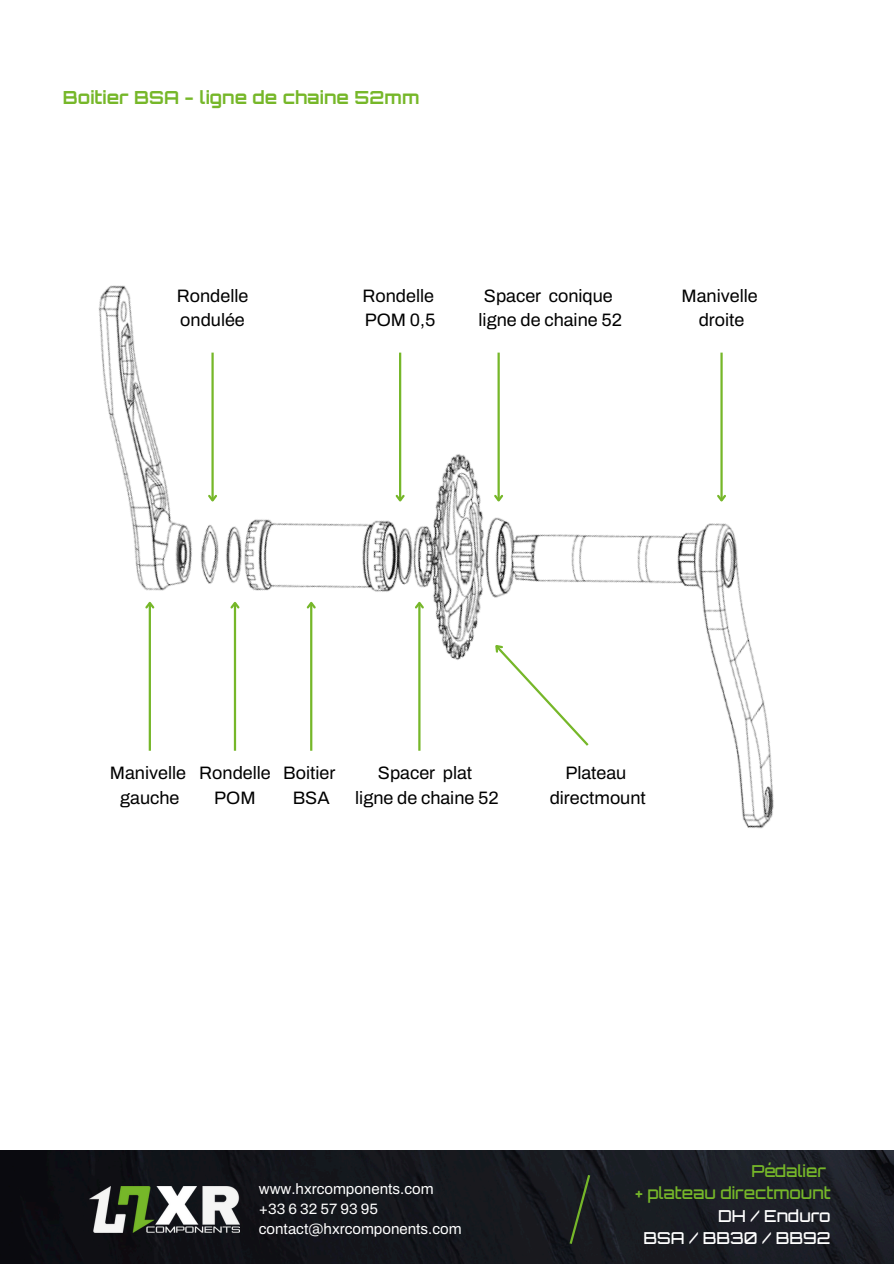
<style>
.page{position:relative;width:894px;height:1264px;background:#fff}
.page>*{position:absolute;margin:0;border:0;box-sizing:border-box;transform-origin:0 0}
.t1{font:18px/24.8px "Archivo";color:#000;text-align:center}
.t2{font:700 18px "Orbitron";color:#76b729}
.t3{font:500 16.5px/22.5px "Orbitron";color:#76b729;text-align:right}
.t4{font:15px "Archivo";color:#fff}
.s1{color:#fff}
</style>
<div class="page">
<img style="left:0;top:1150px;width:893px;height:113px">
<svg style="left:567px;top:1172px;width:24px;height:74px;background:#212921"></svg>
<img style="left:89px;top:1186px;width:150px;height:46px">
<img style="left:98px;top:285px;width:676px;height:544px">
<hr style="left:234px;top:603px;width:2px;height:147px;background:#76b729">
<svg style="left:228px;top:599px;width:13px;height:11px"></svg>
<hr style="left:720px;top:352px;width:2px;height:148px;background:#76b729">
<svg style="left:714px;top:493px;width:13px;height:11px"></svg>
<hr style="left:497px;top:352px;width:2px;height:148px;background:#76b729">
<svg style="left:492px;top:493px;width:13px;height:11px"></svg>
<hr style="left:211px;top:352px;width:3px;height:148px;background:#76b729">
<svg style="left:206px;top:493px;width:13px;height:11px"></svg>
<hr style="left:399px;top:352px;width:2px;height:148px;background:#76b729">
<svg style="left:393px;top:493px;width:13px;height:11px"></svg>
<hr style="left:310px;top:603px;width:2px;height:147px;background:#76b729">
<svg style="left:304px;top:599px;width:14px;height:11px"></svg>
<svg style="left:489px;top:639px;width:101px;height:109px"></svg>
<hr style="left:418px;top:603px;width:2px;height:147px;background:#76b729">
<svg style="left:413px;top:599px;width:13px;height:11px"></svg>
<h1 class="t2" style="left:63px;top:91px;width:358px">Boitier BSA - ligne de chaine 52mm</h1>
<h2 class="t1" style="left:177px;top:283px;width:73px;text-align:left">Rondelle ondulée</h2>
<p class="t1" style="left:362px;top:283px;width:75px;text-align:left">Rondelle<br>POM 0,5</p>
<h2 class="t1" style="left:478px;top:283px;width:145px;text-align:left">Spacer conique ligne de chaine 52</h2>
<h2 class="t1" style="left:681px;top:283px;width:78px">Manivelle droite</h2>
<p class="t1" style="left:110px;top:760px;width:78px">Manivelle gauche</p>
<p class="t1" style="left:199px;top:760px;width:73px">Rondelle<br>POM</p>
<h2 class="t1" style="left:283px;top:760px;width:54px">Boitier<br>BSA</h2>
<p class="t1" style="left:549px;top:760px;width:98px">Plateau directmount</p>
<p class="t1" style="left:355px;top:760px;width:145px">Spacer plat<br>ligne de chaine 52</p>
<h2 class="t4" style="left:259px;top:1180px;width:176px">www.hxrcomponents.com</h2>
<p class="t4" style="left:259px;top:1200px;width:121px">+33 6 32 57 93 95</p>
<p class="t4" style="left:259px;top:1220px;width:204px">contact@hxrcomponents.com</p>
<h2 class="t3" style="left:635px;top:1161px;width:196px">Pédalier<br>+ plateau directmount<br><span class="s1">DH / Enduro<br>BSA / BB30 / BB92</span></h2>
</div>
